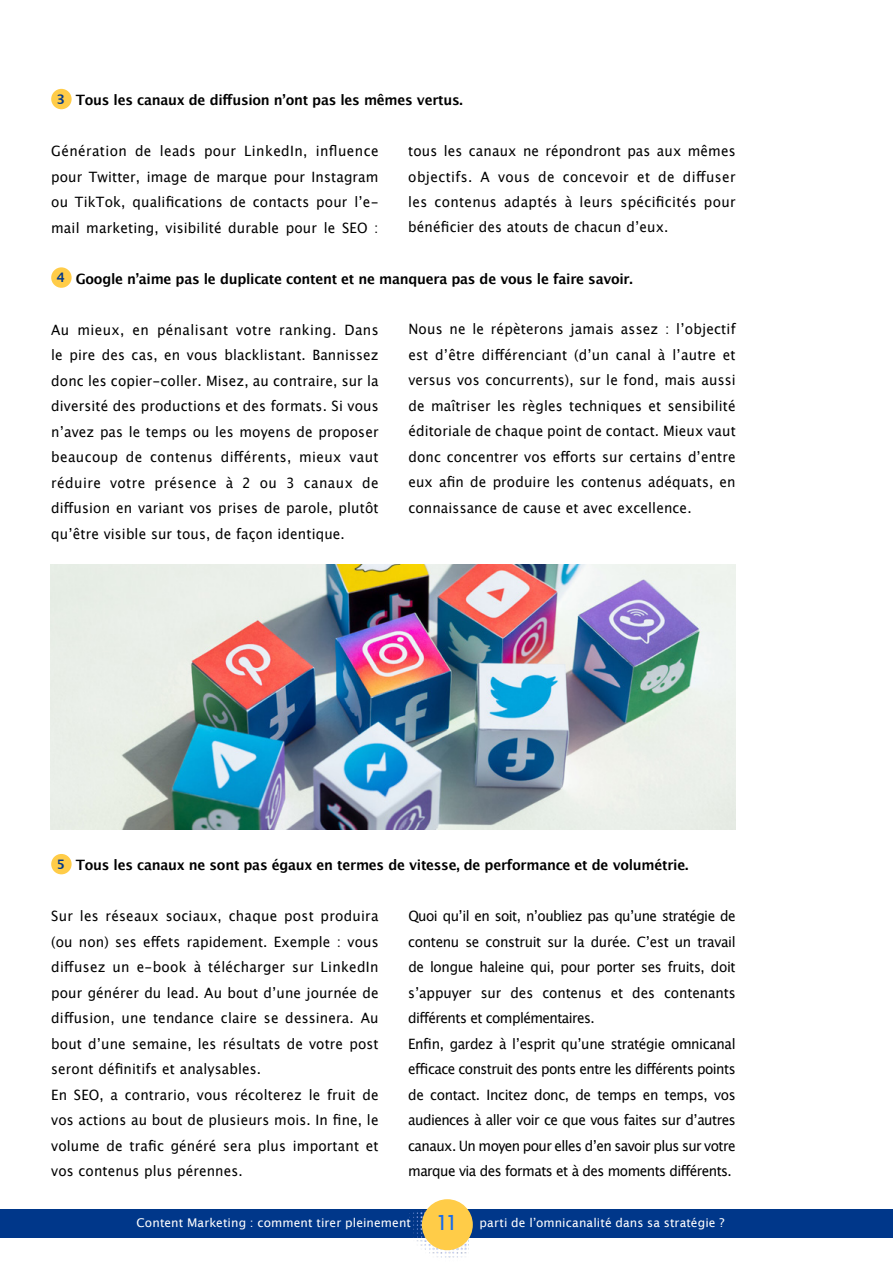
<style>
.page{position:relative;width:893px;height:1263px;background:#fff}
.page>*{position:absolute;margin:0;border:0;box-sizing:border-box;transform-origin:0 0}
.t1{font:21px "Lucida Sans";color:#136af0}
.t2{font:14.25px/25.5px "Lucida Grande";letter-spacing:.01em;color:#000;text-align:justify;scale:.95 1}
.t3{font:14.25px/25.5px "Lucida Grande";letter-spacing:-.04em;color:#000;scale:.95 1}
.t4{font:700 14.25px "Lucida Grande";letter-spacing:-.02em;color:#000;scale:.95 1}
.t5{font:12px "Lucida Sans";letter-spacing:.01em;color:#fff}
.s1{font-size:13.05px;color:#00378a}
</style>
<div class="page">
<div style="left:0;top:1209px;width:893px;height:29px;background:#00378a"></div>
<img style="left:409px;top:1211px;width:59px;height:47px">
<div style="left:422px;top:1199px;width:51px;height:51px;background:#ffcc48;border-radius:50%"></div>
<div style="left:51px;top:89px;width:21px;height:20px;background:#ffcc48;border-radius:50%"></div>
<div style="left:51px;top:267px;width:21px;height:21px;background:#ffcc48;border-radius:50%"></div>
<div style="left:51px;top:854px;width:21px;height:20px;background:#ffcc48;border-radius:50%"></div>
<img style="left:50px;top:564px;width:686px;height:265px">
<p class="t4" style="left:57px;top:88px;width:429px"><span class="s1">3</span> Tous les canaux de diffusion n’ont pas les mêmes vertus.</p>
<p class="t2" style="left:51px;top:138px;width:346px">Génération de leads pour LinkedIn, influence pour Twitter, image de marque pour Instagram ou TikTok, qualifications de contacts pour l’e&shy;mail marketing, visibilité durable pour le SEO :</p>
<p class="t2" style="left:408px;top:138px;width:346px">tous les canaux ne répondront pas aux mêmes objectifs. A vous de concevoir et de diffuser les contenus adaptés à leurs spécificités pour bénéficier des atouts de chacun d’eux.</p>
<p class="t4" style="left:57px;top:267px;width:608px"><span class="s1">4</span> Google n’aime pas le duplicate content et ne manquera pas de vous le faire savoir.</p>
<p class="t2" style="left:51px;top:317px;width:346px">Au mieux, en pénalisant votre ranking. Dans le pire des cas, en vous blacklistant. Bannissez donc les copier-coller. Misez, au contraire, sur la diversité des productions et des formats. Si vous n’avez pas le temps ou les moyens de proposer beaucoup de contenus différents, mieux vaut réduire votre présence à 2 ou 3 canaux de diffusion en variant vos prises de parole, plutôt qu’être visible sur tous, de façon identique.</p>
<p class="t2" style="left:408px;top:317px;width:346px">Nous ne le répèterons jamais assez : l’objectif est d’être différenciant (d’un canal à l’autre et versus vos concurrents), sur le fond, mais aussi de maîtriser les règles techniques et sensibilité éditoriale de chaque point de contact. Mieux vaut donc concentrer vos efforts sur certains d’entre eux afin de produire les contenus adéquats, en connaissance de cause et avec excellence.</p>
<p class="t4" style="left:57px;top:853px;width:666px"><span class="s1">5</span> Tous les canaux ne sont pas égaux en termes de vitesse, de performance et de volumétrie.</p>
<p class="t2" style="left:51px;top:903px;width:346px;text-align:left">Sur les réseaux sociaux, chaque post produira (ou non) ses effets rapidement. Exemple : vous diffusez un e-book à télécharger sur LinkedIn pour générer du lead. Au bout d’une journée de diffusion, une tendance claire se dessinera. Au bout d’une semaine, les résultats de votre post seront définitifs et analysables.<br>En SEO, a contrario, vous récolterez le fruit de vos actions au bout de plusieurs mois. In fine, le volume de trafic généré sera plus important et vos contenus plus pérennes.</p>
<p class="t3" style="left:408px;top:903px;width:346px">Quoi qu’il en soit, n’oubliez pas qu’une stratégie de contenu se construit sur la durée. C’est un travail de longue haleine qui, pour porter ses fruits, doit s’appuyer sur des contenus et des contenants différents et complémentaires.<br>Enfin, gardez à l’esprit qu’une stratégie omnicanal efficace construit des ponts entre les différents points de contact. Incitez donc, de temps en temps, vos audiences à aller voir ce que vous faites sur d’autres canaux. Un moyen pour elles d’en savoir plus sur votre marque via des formats et à des moments différents.</p>
<h1 class="t1" style="left:436px;top:1211px;width:25px">11</h1>
<p class="t5" style="left:137px;top:1216px;width:276px">Content Marketing : comment tirer pleinement</p>
<p class="t5" style="left:479px;top:1216px;width:247px">parti de l’omnicanalité dans sa stratégie ?</p>
</div>
